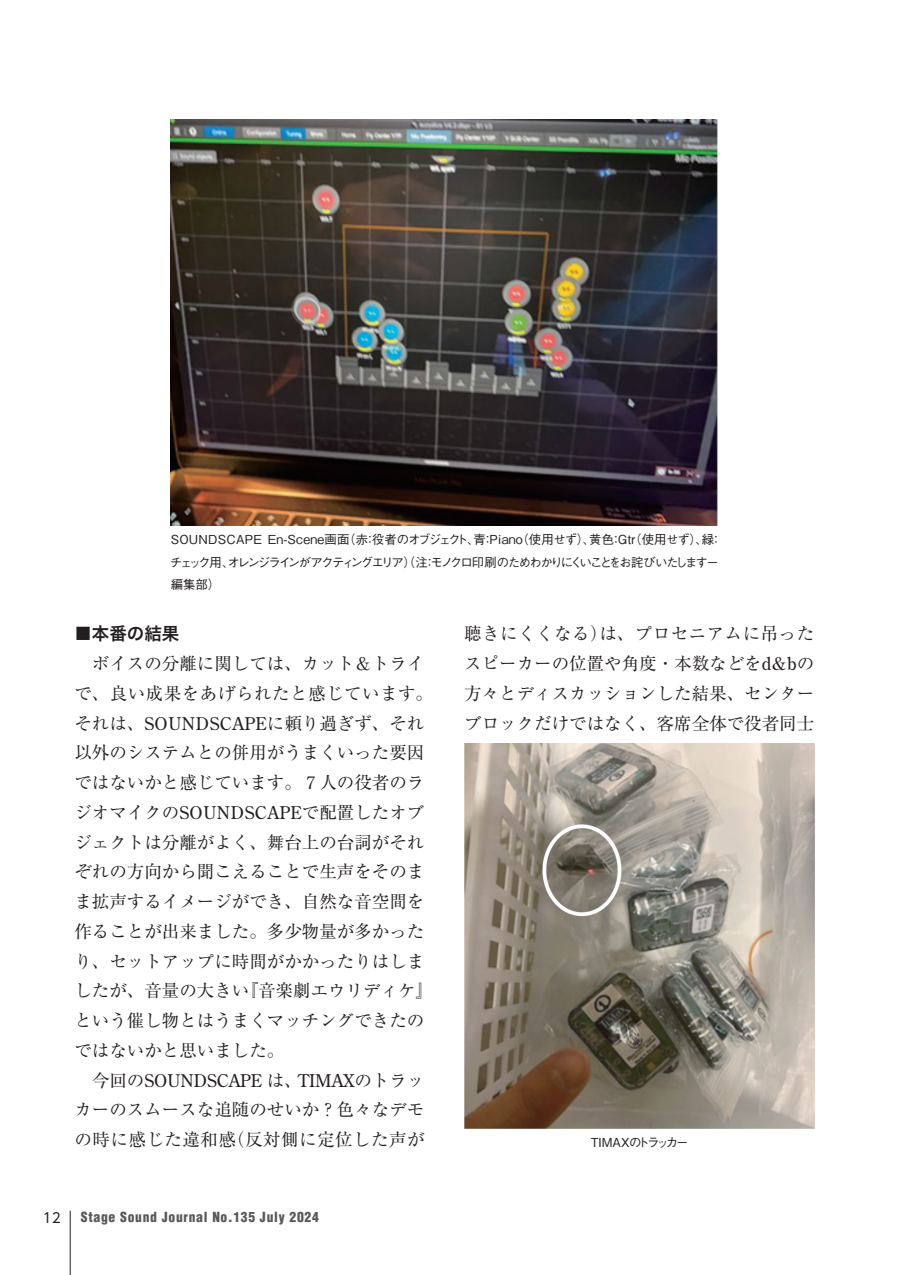
<style>
.page{position:relative;width:903px;height:1275px;background:#fff}
.page>*{position:absolute;margin:0;border:0;box-sizing:border-box;transform-origin:0 0}
.t1{font:17.5px/29.8px "Ryumin Pr 6 N";color:#231f20}
.t2{font:17.5px "Century Old Style";color:#231f20}
.t3{font:17.5px "Hira Kaku Pro W6";color:#231f20}
.t4{font:900 condensed 13.65px "Helvetica LT Std";letter-spacing:.05em;color:#57585a}
.t5{font:13.65px "UD Shin Go Pro";color:#231f20}
.t6{font:500 12.42px/22.8px "Gothic BBB Pr 6 N";letter-spacing:-.1em;color:#231f20}
.s1{font-family:"Century Old Style"}
.s2{font-family:"Ryumin Pr 6 N"}
</style>
<div class="page">
<hr style="left:70px;top:1211px;width:1px;height:64px;background:#231f20">
<img style="left:171px;top:119px;width:547px;height:407px">
<img style="left:464px;top:744px;width:350px;height:384px">
<p class="t6" style="left:170px;top:527px;width:554px">SOUNDSCAPE En-Scene画面（赤：役者のオブジェクト、青：Piano（使用せず）、黄色：Gtr（使用せず）、緑：チェック用、オレンジラインがアクティングエリア）（注：モノクロ印刷のためわかりにくいことをお詫びいたしますー編集部）</p>
<p class="t3" style="left:74px;top:618px;width:106px">■本番の結果</p>
<p class="t1" style="left:74px;top:648px;width:360px;text-indent:18px">ボイスの分離に関しては、カット＆トライで、良い成果をあげられたと感じています。それは、<span class="s1">SOUNDSCAPE</span>に頼り過ぎず、それ以外のシステムとの併用がうまくいった要因ではないかと感じています。 <span class="s1">7</span> 人の役者のラジオマイクの<span class="s1">SOUNDSCAPE</span>で配置したオブジェクトは分離がよく、舞台上の台詞がそれぞれの方向から聞こえることで生声をそのまま拡声するイメージができ、自然な音空間を作ることが出来ました。多少物量が多かったり、セットアップに時間がかかったりはしましたが、音量の大きい『音楽劇エウリディケ』という催し物とはうまくマッチングできたのではないかと思いました。</p>
<p class="t2" style="left:92px;top:1069px;width:334px"><span class="s2">今回の</span>SOUNDSCAPE <span class="s2">は、</span>TIMAX<span class="s2">のトラッ</span></p>
<p class="t1" style="left:74px;top:1094px;width:352px">カーのスムースな追随のせいか？色々なデモの時に感じた違和感（反対側に定位した声が</p>
<p class="t5" style="left:43px;top:1206px;width:20px">12</p>
<p class="t4" style="left:81px;top:1208px;width:239px">Stage Sound Journal No.135 July 2024</p>
<p class="t1" style="left:464px;top:618px;width:352px;text-align:justify">聴きにくくなる）は、プロセニアムに吊ったスピーカーの位置や角度・本数などを<span class="s1">d&amp;b</span>の方々とディスカッションした結果、センターブロックだけではなく、客席全体で役者同士</p>
<p class="t6" style="left:591px;top:1130px;width:99px">TIMAXのトラッカー</p>
</div>
